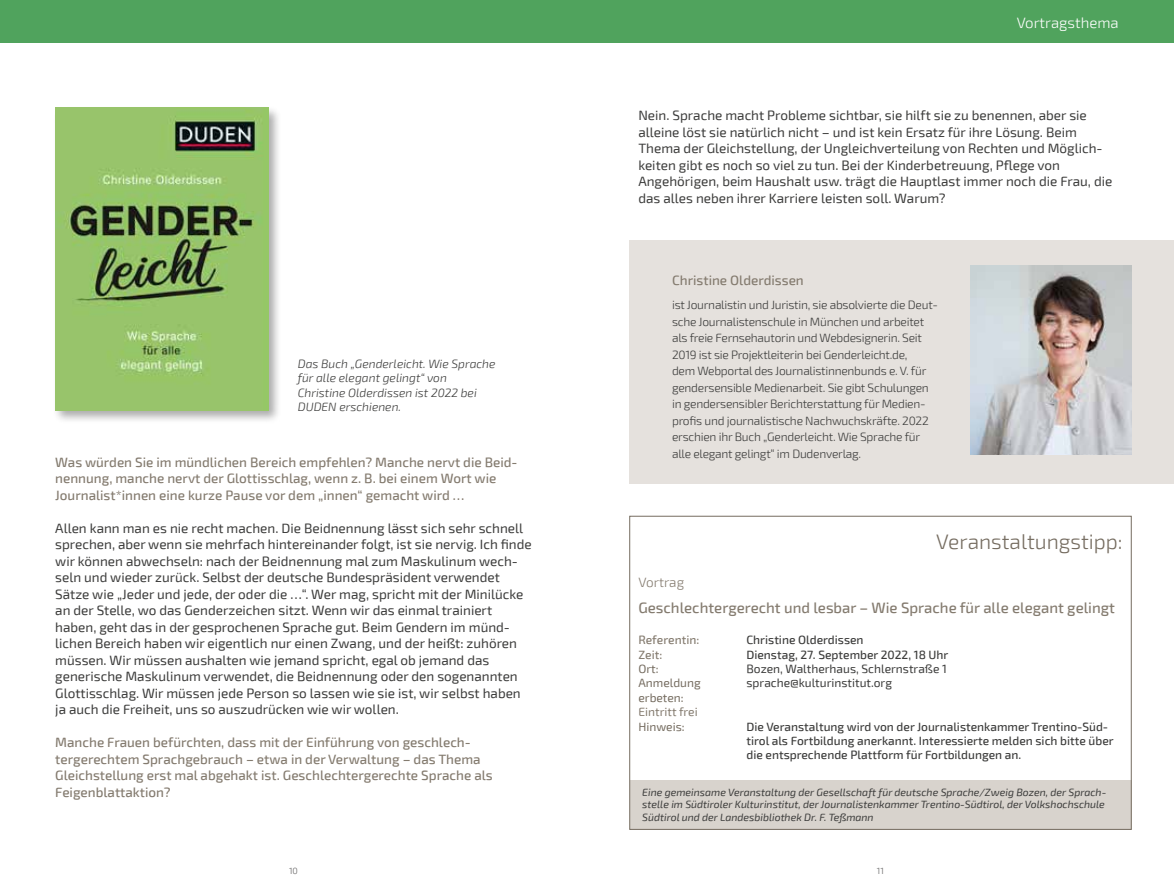
<style>
.page{position:relative;width:1174px;height:893px;background:#fff}
.page>*{position:absolute;margin:0;border:0;box-sizing:border-box;transform-origin:0 0}
.t1{font:300 21px "Exo 2";color:#756c60}
.t2{font:500 15px "Exo 2";color:#847b6f}
.t3{font:300 15px "Exo 2";color:#fff}
.t4{font:13.5px/16.5px "Exo 2";color:#3c3c3b}
.t5{font:500 13.5px/16.5px "Exo 2";color:#847b6f}
.t6{font:300 13.5px "Exo 2";color:#847b6f}
.t7{font:300 12px/16.5px "Exo 2";letter-spacing:-.02em;color:#3c3c3b}
.t8{font:500 12px/14.4px "Exo 2";color:#3c3c3b}
.t9{font:italic 300 12px/14.4px "Exo 2";color:#3c3c3b}
.t10{font:12px "Exo 2";color:#3c3c3b}
.t11{font:12px "Exo 2";color:#756c60}
.t12{font:500 12px "Exo 2";color:#847b6f}
.t13{font:12px "Exo 2";color:#847b6f}
.t14{font:italic 10.5px/12.6px "Exo 2";color:#3c3c3b}
.t15{font:300 9px "Exo 2";color:#646363}
</style>
<div class="page">
<div style="left:0;top:0;width:1174px;height:43px;background:#50a35d"></div>
<div style="left:629px;top:780px;width:502px;height:50px;background:#d8d3cd"></div>
<div style="left:629px;top:240px;width:545px;height:244px;background:#e5e1dd"></div>
<img style="left:970px;top:265px;width:161px;height:190px">
<div style="left:629px;top:516px;width:502px;height:314px;border:1px solid #756c60"></div>
<div style="left:53px;top:105px;width:229px;height:318px;background:#000;opacity:.33"></div>
<img style="left:55px;top:108px;width:213px;height:302px">
<p class="t3" style="left:1016px;top:14px;width:103px">Vortragsthema</p>
<p class="t9" style="left:298px;top:357px;width:199px">Das Buch „Genderleicht. Wie Sprache für alle elegant gelingt“ von<br>Christine Olderdissen ist 2022 bei<br>DUDEN erschienen.</p>
<p class="t5" style="left:55px;top:454px;width:464px">Was würden Sie im mündlichen Bereich empfehlen? Manche nervt die Beid&shy;nennung, manche nervt der Glottisschlag, wenn z. B. bei einem Wort wie<br>Journalist*innen eine kurze Pause vor dem „innen“ gemacht wird …</p>
<p class="t4" style="left:55px;top:520px;width:478px">Allen kann man es nie recht machen. Die Beidnennung lässt sich sehr schnell sprechen, aber wenn sie mehrfach hintereinander folgt, ist sie nervig. Ich finde wir können abwechseln: nach der Beidnennung mal zum Maskulinum wech&shy;seln und wieder zurück. Selbst der deutsche Bundespräsident verwendet Sätze wie „Jeder und jede, der oder die …“. Wer mag, spricht mit der Minilücke an der Stelle, wo das Genderzeichen sitzt. Wenn wir das einmal trainiert haben, geht das in der gesprochenen Sprache gut. Beim Gendern im münd&shy;lichen Bereich haben wir eigentlich nur einen Zwang, und der heißt: zuhören müssen. Wir müssen aushalten wie jemand spricht, egal ob jemand das generische Maskulinum verwendet, die Beidnennung oder den sogenannten Glottisschlag. Wir müssen jede Person so lassen wie sie ist, wir selbst haben ja auch die Freiheit, uns so auszudrücken wie wir wollen.</p>
<p class="t5" style="left:55px;top:734px;width:439px">Manche Frauen befürchten, dass mit der Einführung von geschlech&shy;tergerechtem Sprachgebrauch – etwa in der Verwaltung – das Thema Gleichstellung erst mal abgehakt ist. Geschlechtergerechte Sprache als Feigenblattaktion?</p>
<p class="t4" style="left:638px;top:107px;width:475px">Nein. Sprache macht Probleme sichtbar, sie hilft sie zu benennen, aber sie alleine löst sie natürlich nicht – und ist kein Ersatz für ihre Lösung. Beim Thema der Gleichstellung, der Ungleichverteilung von Rechten und Möglich&shy;keiten gibt es noch so viel zu tun. Bei der Kinderbetreuung, Pflege von Angehörigen, beim Haushalt usw. trägt die Hauptlast immer noch die Frau, die das alles neben ihrer Karriere leisten soll. Warum?</p>
<p class="t5" style="left:672px;top:272px;width:133px">Christine Olderdissen</p>
<p class="t7" style="left:672px;top:297px;width:267px">ist Journalistin und Juristin, sie absolvierte die Deut&shy;sche Journalistenschule in München und arbeitet als freie Fernsehautorin und Webdesignerin. Seit 2019 ist sie Projektleiterin bei Genderleicht.de,<br>dem Webportal des Journalistinnenbunds e. V. für gendersensible Medienarbeit. Sie gibt Schulungen in gendersensibler Berichterstattung für Medien&shy;profis und journalistische Nachwuchskräfte. 2022 erschien ihr Buch „Genderleicht. Wie Sprache für alle elegant gelingt“ im Dudenverlag.</p>
<h1 class="t1" style="left:936px;top:529px;width:188px">Veranstaltungstipp:</h1>
<p class="t6" style="left:638px;top:575px;width:47px">Vortrag</p>
<p class="t2" style="left:638px;top:599px;width:478px">Geschlechtergerecht und lesbar – Wie Sprache für alle elegant gelingt</p>
<p class="t12" style="left:638px;top:633px;width:62px">Referentin:</p>
<p class="t8" style="left:746px;top:633px;width:119px">Christine Olderdissen</p>
<p class="t12" style="left:638px;top:647px;width:25px">Zeit:</p>
<p class="t8" style="left:746px;top:647px;width:203px">Dienstag, 27. September 2022, 18 Uhr</p>
<p class="t11" style="left:638px;top:662px;width:22px">Ort:</p>
<p class="t10" style="left:746px;top:662px;width:202px">Bozen, Waltherhaus, Schlernstraße 1</p>
<p class="t11" style="left:638px;top:676px;width:64px">Anmeldung</p>
<p class="t10" style="left:746px;top:676px;width:147px">sprache@kulturinstitut.org</p>
<p class="t11" style="left:638px;top:691px;width:47px">erbeten:</p>
<p class="t13" style="left:638px;top:705px;width:61px">Eintritt frei</p>
<p class="t11" style="left:638px;top:719px;width:48px">Hinweis:</p>
<p class="t8" style="left:746px;top:719px;width:369px">Die Veranstaltung wird von der Journalistenkammer Trentino-Süd&shy;tirol als Fortbildung anerkannt. Interessierte melden sich bitte über die entsprechende Plattform für Fortbildungen an.</p>
<p class="t14" style="left:642px;top:786px;width:465px">Eine gemeinsame Veranstaltung der Gesellschaft für deutsche Sprache/Zweig Bozen, der Sprach&shy;stelle im Südtiroler Kulturinstitut, der Journalistenkammer Trentino-Südtirol, der Volkshochschule<br>Südtirol und der Landesbibliothek Dr. F. Teßmann</p>
<p class="t15" style="left:289px;top:865px;width:10px">10</p>
<p class="t15" style="left:877px;top:865px;width:9px">11</p>
</div>
